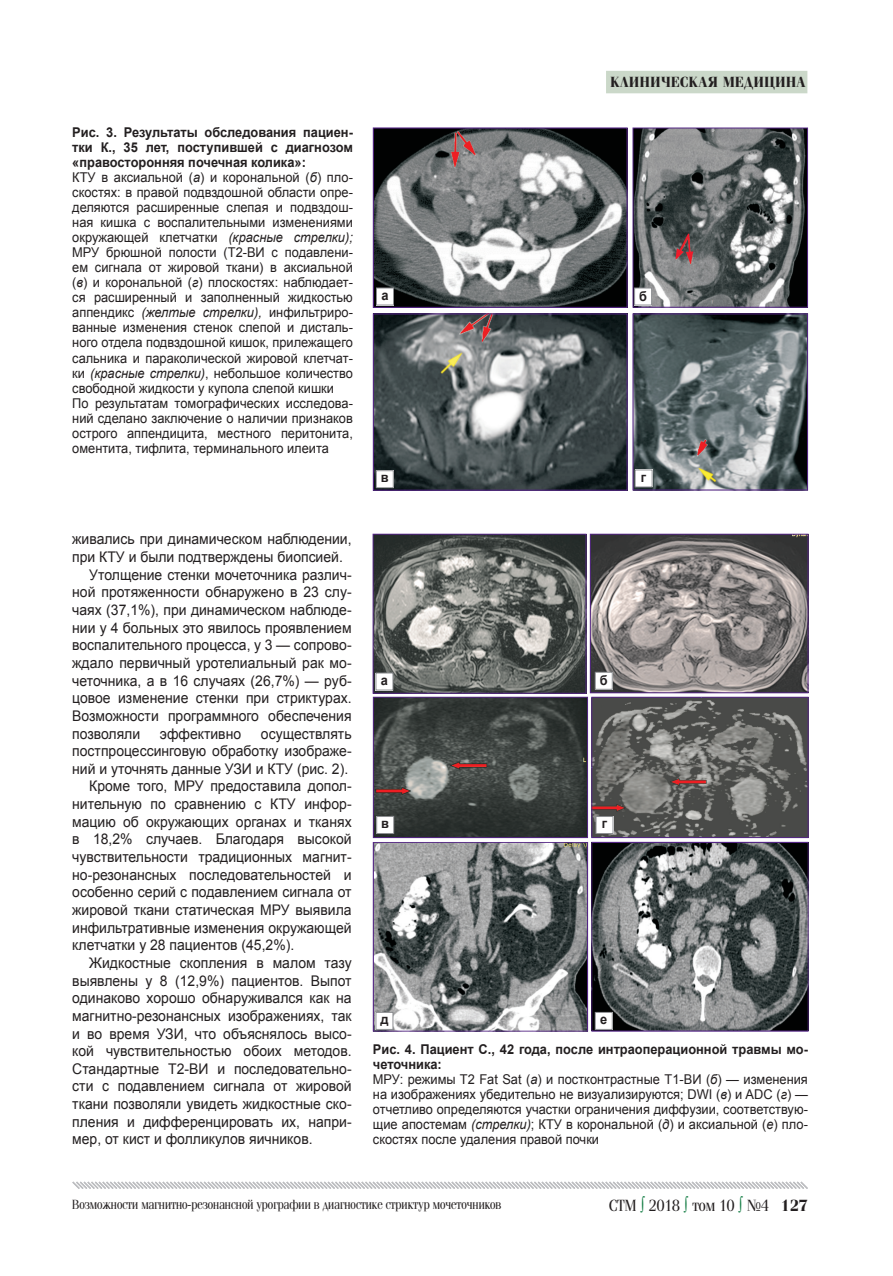
<style>
.page{position:relative;width:893px;height:1276px;background:#fff}
.page>*{position:absolute;margin:0;border:0;box-sizing:border-box;transform-origin:0 0}
.t1{font:16.5px "Simeiz";color:#231f20}
.t2{font:700 15px "Simeiz";letter-spacing:.04em;color:#231f20}
.t3{font:14.7px "Arial";color:#231f20;scale:.95 1}
.t4{font:13.5px/15px "Arial";color:#231f20;scale:.95 1}
.t5{font:13.5px "Simeiz";color:#231f20;scale:.95 1}
.t6{font:700 13.5px "Arial";color:#231f20;scale:.95 1}
.s1{font-weight:700}
.s2{font-style:italic}
.s3{color:#127c43}
</style>
<div class="page">
<div style="left:606px;top:71px;width:201px;height:22px;background:#cbd8c9"></div>
<svg style="left:72px;top:1181px;width:736px;height:8px"></svg>
<img style="left:375px;top:129px;width:251px;height:177px">
<div style="left:373px;top:127px;width:255px;height:181px;border:1px solid #542685"></div>
<img style="left:635px;top:130px;width:171px;height:176px">
<div style="left:633px;top:128px;width:175px;height:180px;border:1px solid #542685"></div>
<img style="left:375px;top:315px;width:251px;height:174px">
<div style="left:373px;top:313px;width:255px;height:178px;border:1px solid #542685"></div>
<img style="left:634px;top:315px;width:172px;height:173px">
<div style="left:632px;top:313px;width:176px;height:177px;border:1px solid #542685"></div>
<div style="left:376px;top:471px;width:17px;height:17px;background:#fff"></div>
<div style="left:376px;top:470px;width:18px;height:18px;border:1px solid #8b8d90"></div>
<div style="left:376px;top:288px;width:17px;height:17px;background:#fff"></div>
<div style="left:376px;top:288px;width:18px;height:17px;border:1px solid #8b8d90"></div>
<div style="left:635px;top:470px;width:17px;height:17px;background:#fff"></div>
<div style="left:635px;top:469px;width:17px;height:18px;border:1px solid #8b8d90"></div>
<div style="left:635px;top:288px;width:17px;height:17px;background:#fff"></div>
<div style="left:634px;top:288px;width:18px;height:17px;border:1px solid #8b8d90"></div>
<svg style="left:675px;top:232px;width:18px;height:30px"></svg>
<img style="left:593px;top:699px;width:213px;height:137px">
<div style="left:591px;top:697px;width:217px;height:141px;border:1px solid #542685"></div>
<img style="left:375px;top:536px;width:209px;height:156px">
<div style="left:373px;top:534px;width:213px;height:160px;border:1px solid #542685"></div>
<img style="left:592px;top:536px;width:214px;height:155px">
<div style="left:590px;top:534px;width:218px;height:159px;border:1px solid #542685"></div>
<img style="left:375px;top:699px;width:211px;height:137px">
<div style="left:373px;top:697px;width:215px;height:141px;border:1px solid #542685"></div>
<img style="left:375px;top:844px;width:211px;height:185px">
<div style="left:373px;top:842px;width:215px;height:189px;border:1px solid #542685"></div>
<img style="left:593px;top:844px;width:213px;height:185px">
<div style="left:591px;top:842px;width:217px;height:189px;border:1px solid #542685"></div>
<div style="left:377px;top:816px;width:17px;height:17px;background:#fff"></div>
<div style="left:376px;top:816px;width:18px;height:18px;border:1px solid #8b8d90"></div>
<div style="left:376px;top:1012px;width:17px;height:17px;background:#fff"></div>
<div style="left:376px;top:1012px;width:17px;height:17px;border:1px solid #8b8d90"></div>
<div style="left:596px;top:816px;width:17px;height:17px;background:#fff"></div>
<div style="left:596px;top:816px;width:17px;height:18px;border:1px solid #8b8d90"></div>
<div style="left:595px;top:1012px;width:17px;height:17px;background:#fff"></div>
<div style="left:595px;top:1012px;width:18px;height:17px;border:1px solid #8b8d90"></div>
<div style="left:376px;top:673px;width:17px;height:17px;background:#fff"></div>
<div style="left:376px;top:672px;width:17px;height:18px;border:1px solid #8b8d90"></div>
<div style="left:595px;top:672px;width:17px;height:17px;background:#fff"></div>
<div style="left:595px;top:672px;width:18px;height:17px;border:1px solid #8b8d90"></div>
<p class="t4" style="left:72px;top:125px;width:297px"><span class="s1">Рис. 3. Результаты обследования пациен&shy;тки К., 35 лет, поступившей с диагнозом «правосторонняя почечная колика»:<br></span>КТУ в аксиальной (<span class="s2">а</span>) и корональной (<span class="s2">б</span>) пло&shy;скостях: в правой подвздошной области опре&shy;деляются расширенные слепая и подвздош&shy;ная кишка с воспалительными изменениями окружающей клетчатки <span class="s2">(красные стрелки); </span>МРУ брюшной полости (Т2-ВИ с подавлени&shy;ем сигнала от жировой ткани) в аксиальной (<span class="s2">в</span>) и корональной (<span class="s2">г</span>) плоскостях: наблюдает&shy;ся расширенный и заполненный жидкостью аппендикс <span class="s2">(желтые стрелки),</span> инфильтриро&shy;ванные изменения стенок слепой и дисталь&shy;ного отдела подвздошной кишок, прилежащего сальника и параколической жировой клетчат&shy;ки <span class="s2">(красные стрелки)</span>, небольшое количество свободной жидкости у купола слепой кишки По результатам томографических исследова&shy;ний сделано заключение о наличии признаков острого аппендицита, местного перитонита, оментита, тифлита, терминального илеита</p>
<p class="t3" style="left:72px;top:529px;width:296px">живались при динамическом наблюдении,</p>
<p class="t3" style="left:72px;top:547px;width:286px">при КТУ и были подтверждены биопсией.</p>
<p class="t3" style="left:89px;top:565px;width:278px">Утолщение стенки мочеточника различ-</p>
<p class="t3" style="left:72px;top:582px;width:296px">ной протяженности обнаружено в 23 слу-</p>
<p class="t3" style="left:72px;top:600px;width:296px">чаях (37,1%), при динамическом наблюде-</p>
<p class="t3" style="left:72px;top:618px;width:296px">нии у 4 больных это явилось проявлением</p>
<p class="t3" style="left:72px;top:635px;width:296px">воспалительного процесса, у 3 — сопрово-</p>
<p class="t3" style="left:72px;top:653px;width:296px">ждало первичный уротелиальный рак мо-</p>
<p class="t3" style="left:72px;top:671px;width:296px">четочника, а в 16 случаях (26,7%) — руб-</p>
<p class="t3" style="left:72px;top:688px;width:296px">цовое изменение стенки при стриктурах.</p>
<p class="t3" style="left:72px;top:706px;width:296px">Возможности программного обеспечения</p>
<p class="t3" style="left:72px;top:724px;width:73px">позволяли</p>
<p class="t3" style="left:160px;top:724px;width:87px">эффективно</p>
<p class="t3" style="left:261px;top:724px;width:97px">осуществлять</p>
<p class="t3" style="left:72px;top:741px;width:296px">постпроцессинговую обработку изображе-</p>
<p class="t3" style="left:72px;top:759px;width:292px">ний и уточнять данные УЗИ и КТУ (рис. 2).</p>
<p class="t3" style="left:89px;top:776px;width:278px">Кроме того, МРУ предоставила допол-</p>
<p class="t3" style="left:72px;top:794px;width:296px">нительную по сравнению с КТУ инфор-</p>
<p class="t3" style="left:72px;top:812px;width:296px">мацию об окружающих органах и тканях</p>
<p class="t3" style="left:72px;top:829px;width:296px">в 18,2% случаев. Благодаря высокой</p>
<p class="t3" style="left:72px;top:847px;width:296px">чувствительности традиционных магнит-</p>
<p class="t3" style="left:72px;top:865px;width:296px">но-резонансных последовательностей и</p>
<p class="t3" style="left:72px;top:882px;width:296px">особенно серий с подавлением сигнала от</p>
<p class="t3" style="left:72px;top:900px;width:296px">жировой ткани статическая МРУ выявила</p>
<p class="t3" style="left:72px;top:918px;width:296px">инфильтративные изменения окружающей</p>
<p class="t3" style="left:72px;top:935px;width:235px">клетчатки у 28 пациентов (45,2%).</p>
<p class="t3" style="left:89px;top:953px;width:278px">Жидкостные скопления в малом тазу</p>
<p class="t3" style="left:72px;top:970px;width:296px">выявлены у 8 (12,9%) пациентов. Выпот</p>
<p class="t3" style="left:72px;top:988px;width:296px">одинаково хорошо обнаруживался как на</p>
<p class="t3" style="left:72px;top:1006px;width:296px">магнитно-резонансных изображениях, так</p>
<p class="t3" style="left:72px;top:1023px;width:296px">и во время УЗИ, что объяснялось высо-</p>
<p class="t3" style="left:72px;top:1041px;width:296px">кой чувствительностью обоих методов.</p>
<p class="t3" style="left:72px;top:1059px;width:296px">Стандартные Т2-ВИ и последовательно-</p>
<p class="t3" style="left:72px;top:1076px;width:296px">сти с подавлением сигнала от жировой</p>
<p class="t3" style="left:72px;top:1094px;width:296px">ткани позволяли увидеть жидкостные ско-</p>
<p class="t3" style="left:72px;top:1112px;width:296px">пления и дифференцировать их, напри-</p>
<p class="t3" style="left:72px;top:1129px;width:254px">мер, от кист и фолликулов яичников.</p>
<p class="t6" style="left:381px;top:286px;width:9px">а</p>
<p class="t6" style="left:381px;top:469px;width:10px">в</p>
<p class="t2" style="left:611px;top:73px;width:197px">клиническая медицина</p>
<p class="t6" style="left:639px;top:287px;width:10px">б</p>
<p class="t6" style="left:641px;top:468px;width:7px">г</p>
<p class="t6" style="left:381px;top:671px;width:9px">а</p>
<p class="t6" style="left:600px;top:672px;width:10px">б</p>
<p class="t6" style="left:381px;top:814px;width:10px">в</p>
<p class="t6" style="left:380px;top:1010px;width:10px">д</p>
<p class="t6" style="left:602px;top:814px;width:7px">г</p>
<p class="t6" style="left:600px;top:1010px;width:9px">е</p>
<p class="t4" style="left:373px;top:1042px;width:459px"><span class="s1">Рис. 4. Пациент С., 42 года, после интраоперационной травмы мо&shy;четочника:<br></span>МРУ: режимы T2 Fat Sat (<span class="s2">а</span>) и постконтрастные Т1-ВИ (<span class="s2">б</span>) — изменения на изображениях убедительно не визуализируются; DWI (<span class="s2">в</span>) и ADC (<span class="s2">г</span>) — отчетливо определяются участки ограничения диффузии, соответствую&shy;щие апостемам <span class="s2">(стрелки)</span>; КТУ в корональной (<span class="s2">д</span>) и аксиальной (<span class="s2">е</span>) пло&shy;скостях после удаления правой почки</p>
<p class="t5" style="left:72px;top:1197px;width:453px">Возможности магнитно-резонансной урографии в диагностике стриктур мочеточников</p>
<p class="t1" style="left:609px;top:1197px;width:200px">СТМ <span class="s3">∫</span> 2018 <span class="s3">∫</span> том 10 <span class="s3">∫</span> №4 <span class="s1">127</span></p>
</div>
